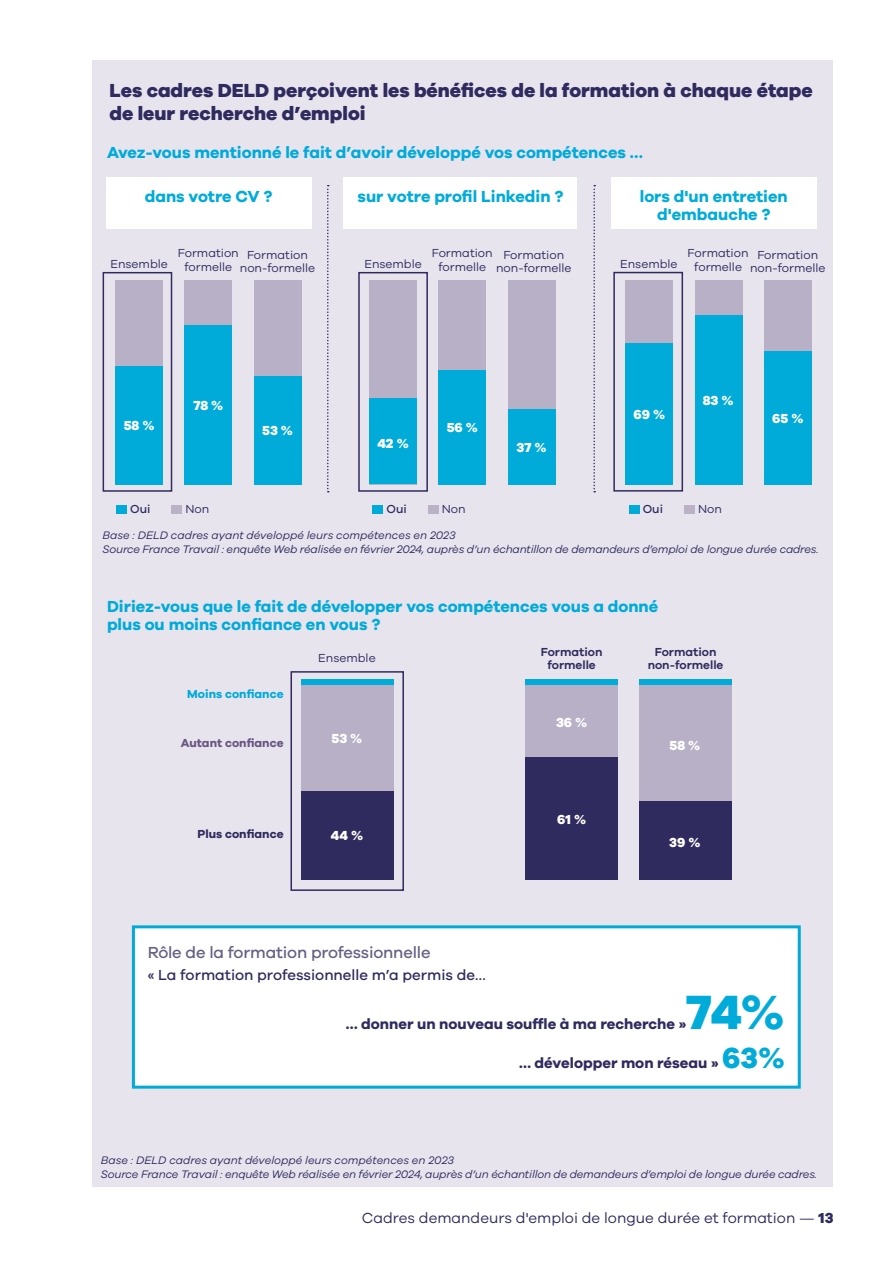
<style>
.page{position:relative;width:893px;height:1263px;background:#fff}
.page>*{position:absolute;margin:0;border:0;box-sizing:border-box;transform-origin:0 0}
.t1{font:800 49.5px "Galano Grotesque";color:#00abda}
.t2{font:800 19.5px/23.4px "Galano Grotesque";color:#2f2b5f}
.t3{font:700 16.5px/18px "Galano Grotesque";color:#00abda}
.t4{font:500 16.5px "Galano Grotesque";letter-spacing:-.01em;color:#666185}
.t5{font:700 15px "Galano Grotesque";color:#2f2b5f}
.t6{font:15px "Galano Grotesque";color:#2f2b5f}
.t7{font:500 15px "Galano Grotesque";color:#2f2b5f}
.t8{font:800 13.5px "Galano Grotesque";color:#fff}
.t9{font:12px/13.5px "Galano Grotesque";color:#2f2b5f;text-align:center}
.t10{font:600 12px/13.5px "Galano Grotesque";color:#2f2b5f;text-align:center}
.t11{font:700 12px "Galano Grotesque";color:#675783}
.t12{font:700 12px "Galano Grotesque";color:#00abda}
.t13{font:700 12px "Galano Grotesque";color:#2f2b5f}
.t14{font:500 12px "Galano Grotesque";color:#2f2b5f}
.t15{font:italic 11.25px/13.5px "Galano Grotesque";letter-spacing:-.015em;color:#2f2b5f}
.s1{font-weight:800;font-size:30px;color:#00abda}
.s2{font-weight:800}
</style>
<div class="page">
<div style="left:92px;top:60px;width:741px;height:1126px;background:#e7e4ed"></div>
<div style="left:613px;top:272px;width:70px;height:220px;border:2px solid #2f2b5f"></div>
<div style="left:115px;top:280px;width:48px;height:204px;background:#b7b0c7"></div>
<div style="left:115px;top:366px;width:48px;height:118px;background:#00abda"></div>
<div style="left:184px;top:280px;width:48px;height:204px;background:#b7b0c7"></div>
<div style="left:184px;top:325px;width:48px;height:159px;background:#00abda"></div>
<div style="left:254px;top:280px;width:48px;height:204px;background:#b7b0c7"></div>
<div style="left:254px;top:376px;width:48px;height:108px;background:#00abda"></div>
<div style="left:369px;top:280px;width:48px;height:204px;background:#b7b0c7"></div>
<div style="left:369px;top:398px;width:48px;height:86px;background:#00abda"></div>
<div style="left:438px;top:280px;width:48px;height:204px;background:#b7b0c7"></div>
<div style="left:438px;top:370px;width:48px;height:114px;background:#00abda"></div>
<div style="left:508px;top:280px;width:48px;height:204px;background:#b7b0c7"></div>
<div style="left:508px;top:409px;width:48px;height:75px;background:#00abda"></div>
<div style="left:625px;top:280px;width:48px;height:204px;background:#b7b0c7"></div>
<div style="left:625px;top:343px;width:48px;height:141px;background:#00abda"></div>
<div style="left:695px;top:280px;width:48px;height:204px;background:#b7b0c7"></div>
<div style="left:695px;top:315px;width:48px;height:169px;background:#00abda"></div>
<div style="left:764px;top:280px;width:48px;height:204px;background:#b7b0c7"></div>
<div style="left:764px;top:351px;width:48px;height:133px;background:#00abda"></div>
<div style="left:301px;top:680px;width:92px;height:200px;background:linear-gradient(to right,#00abda,#00abda)"></div>
<div style="left:301px;top:686px;width:92px;height:106px;background:#b7b0c7"></div>
<div style="left:301px;top:792px;width:92px;height:88px;background:#2f2b5f"></div>
<div style="left:526px;top:680px;width:92px;height:200px;background:linear-gradient(to right,#00abda,#00abda)"></div>
<div style="left:526px;top:686px;width:92px;height:72px;background:#b7b0c7"></div>
<div style="left:526px;top:758px;width:92px;height:122px;background:#2f2b5f"></div>
<div style="left:640px;top:680px;width:92px;height:200px;background:linear-gradient(to right,#00abda,#00abda)"></div>
<div style="left:640px;top:686px;width:92px;height:116px;background:#b7b0c7"></div>
<div style="left:640px;top:802px;width:92px;height:78px;background:#2f2b5f"></div>
<div style="left:133px;top:927px;width:666px;height:160px;background:#fff"></div>
<div style="left:132px;top:925px;width:669px;height:164px;border:3px solid #00abda"></div>
<div style="left:684px;top:505px;width:10px;height:9px;background:#bcb2c7"></div>
<div style="left:629px;top:505px;width:10px;height:9px;background:#00abda"></div>
<div style="left:103px;top:272px;width:69px;height:220px;border:2px solid #2f2b5f"></div>
<div style="left:358px;top:272px;width:70px;height:220px;border:2px solid #2f2b5f"></div>
<div style="left:106px;top:177px;width:205px;height:51px;background:#fff"></div>
<div style="left:343px;top:177px;width:234px;height:51px;background:#fff"></div>
<div style="left:611px;top:177px;width:205px;height:51px;background:#fff"></div>
<svg style="left:327px;top:185px;width:2px;height:307px"></svg>
<svg style="left:593px;top:185px;width:2px;height:307px"></svg>
<div style="left:290px;top:671px;width:114px;height:220px;border:2px solid #2f2b5f"></div>
<div style="left:172px;top:505px;width:10px;height:9px;background:#bcb2c7"></div>
<div style="left:117px;top:505px;width:10px;height:9px;background:#00abda"></div>
<div style="left:428px;top:505px;width:10px;height:9px;background:#bcb2c7"></div>
<div style="left:373px;top:505px;width:10px;height:9px;background:#00abda"></div>
<h2 class="t2" style="left:109px;top:78px;width:705px">Les cadres DELD perçoivent les bénéfices de la formation à chaque étape de leur recherche d’emploi</h2>
<h3 class="t3" style="left:107px;top:143px;width:537px">Avez-vous mentionné le fait d’avoir développé vos compétences …</h3>
<h3 class="t3" style="left:145px;top:187px;width:129px">dans votre CV ?</h3>
<h3 class="t3" style="left:358px;top:187px;width:207px">sur votre profil Linkedin ?</h3>
<h3 class="t3" style="left:640px;top:187px;width:150px;text-align:center">lors d'un entretien d'embauche ?</h3>
<p class="t9" style="left:178px;top:246px;width:62px">Formation formelle</p>
<p class="t9" style="left:432px;top:246px;width:62px">Formation formelle</p>
<p class="t9" style="left:688px;top:246px;width:62px">Formation formelle</p>
<p class="t9" style="left:496px;top:247px;width:77px">Formation non-formelle</p>
<p class="t9" style="left:750px;top:248px;width:77px">Formation non-formelle</p>
<p class="t9" style="left:240px;top:247px;width:77px">Formation non-formelle</p>
<p class="t9" style="left:110px;top:256px;width:59px">Ensemble</p>
<p class="t9" style="left:364px;top:256px;width:59px">Ensemble</p>
<p class="t9" style="left:620px;top:256px;width:59px">Ensemble</p>
<p class="t8" style="left:124px;top:417px;width:32px">58 %</p>
<p class="t8" style="left:193px;top:397px;width:31px">78 %</p>
<p class="t8" style="left:262px;top:422px;width:32px">53 %</p>
<p class="t8" style="left:377px;top:435px;width:33px">42 %</p>
<p class="t8" style="left:447px;top:418px;width:33px">56 %</p>
<p class="t14" style="left:130px;top:502px;width:22px">Oui</p>
<p class="t9" style="left:186px;top:502px;width:25px">Non</p>
<p class="t14" style="left:386px;top:502px;width:22px">Oui</p>
<p class="t9" style="left:442px;top:502px;width:25px">Non</p>
<p class="t8" style="left:517px;top:439px;width:32px">37 %</p>
<p class="t8" style="left:634px;top:406px;width:33px">69 %</p>
<p class="t8" style="left:703px;top:392px;width:32px">83 %</p>
<p class="t14" style="left:643px;top:502px;width:22px">Oui</p>
<p class="t9" style="left:698px;top:502px;width:25px">Non</p>
<p class="t8" style="left:772px;top:410px;width:33px">65 %</p>
<p class="t15" style="left:103px;top:528px;width:718px">Base : DELD cadres ayant développé leurs compétences en 2023<br>Source France Travail : enquête Web réalisée en février 2024, auprès d’un échantillon de demandeurs d’emploi de longue durée cadres.</p>
<h3 class="t3" style="left:107px;top:597px;width:553px">Diriez-vous que le fait de développer vos compétences vous a donné plus ou moins confiance en vous ?</h3>
<p class="t12" style="left:187px;top:687px;width:98px">Moins confiance</p>
<p class="t11" style="left:181px;top:735px;width:104px">Autant confiance</p>
<p class="t13" style="left:197px;top:826px;width:88px">Plus confiance</p>
<p class="t9" style="left:318px;top:651px;width:59px">Ensemble</p>
<p class="t10" style="left:541px;top:644px;width:63px">Formation formelle</p>
<p class="t10" style="left:648px;top:644px;width:77px">Formation non-formelle</p>
<p class="t8" style="left:332px;top:730px;width:32px">53 %</p>
<p class="t8" style="left:331px;top:827px;width:34px">44 %</p>
<p class="t8" style="left:556px;top:714px;width:33px">36 %</p>
<p class="t8" style="left:557px;top:811px;width:30px">61%</p>
<p class="t8" style="left:669px;top:737px;width:32px">58 %</p>
<p class="t8" style="left:669px;top:834px;width:33px">39 %</p>
<h3 class="t4" style="left:148px;top:942px;width:284px">Rôle de la formation professionnelle</h3>
<h3 class="t7" style="left:148px;top:966px;width:340px">« La formation professionnelle m’a permis de…</h3>
<h3 class="t5" style="left:346px;top:1015px;width:342px">… donner un nouveau souffle à ma recherche »</h3>
<h1 class="t1" style="left:686px;top:981px;width:100px">74%</h1>
<h3 class="t5" style="left:519px;top:1054px;width:267px">… développer mon réseau » <span class="s1">63%</span></h3>
<p class="t15" style="left:101px;top:1153px;width:718px">Base : DELD cadres ayant développé leurs compétences en 2023<br>Source France Travail : enquête Web réalisée en février 2024, auprès d’un échantillon de demandeurs d’emploi de longue durée cadres.</p>
<h3 class="t6" style="left:362px;top:1208px;width:473px">Cadres demandeurs d'emploi de longue durée et formation — <span class="s2">13</span></h3>
</div>
